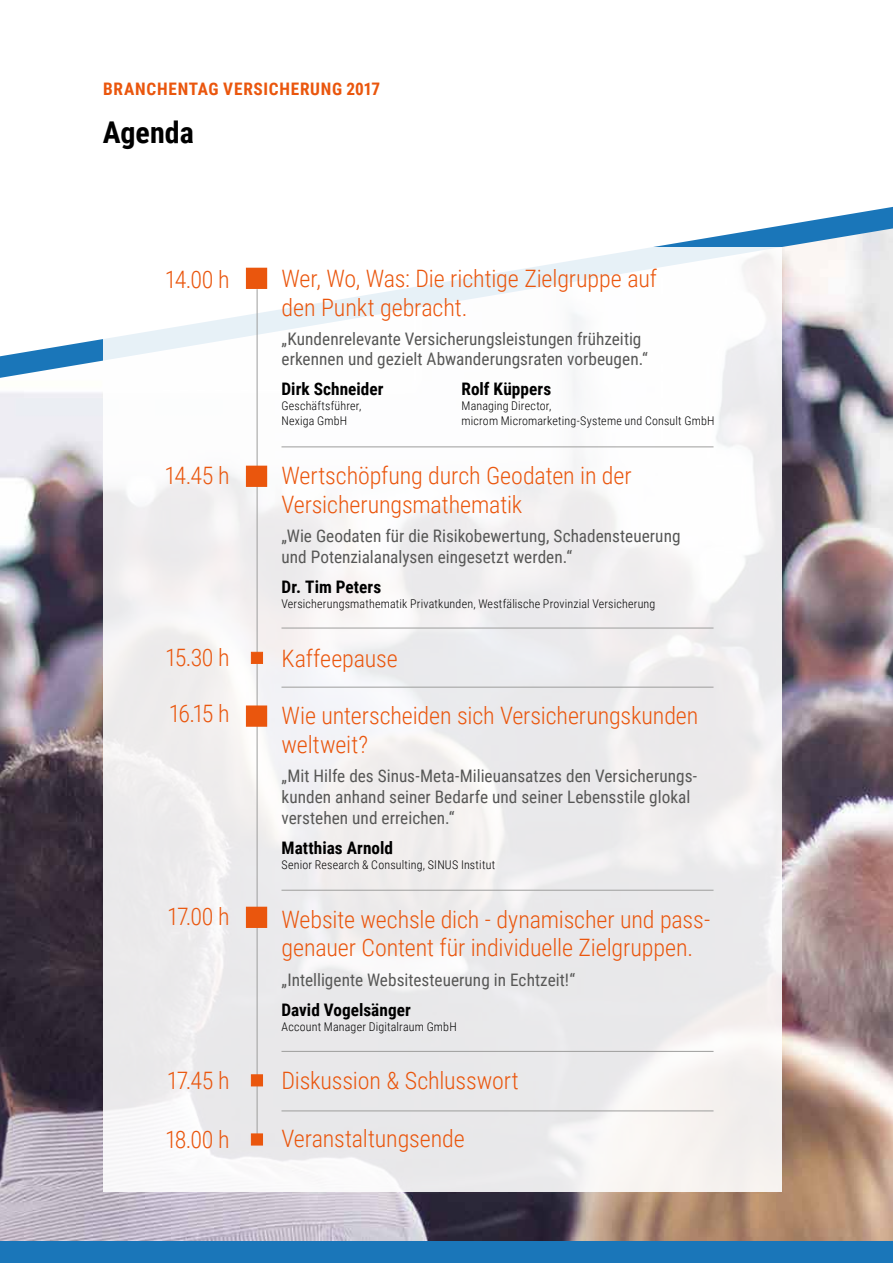
<style>
.page{position:relative;width:893px;height:1263px;background:#fff}
.page>*{position:absolute;margin:0;border:0;box-sizing:border-box;transform-origin:0 0}
.t1{font:700 30px "Roboto Condensed";color:#000}
.t2{font:300 24px/28.8px "Roboto Condensed";letter-spacing:-.005em;color:#ea560d}
.t3{font:17.25px/20.7px "Roboto Condensed";color:#575756}
.t4{font:700 17.25px "Roboto Condensed";letter-spacing:.005em;color:#000}
.t5{font:700 17.25px "Roboto Condensed";letter-spacing:.04em;color:#ea560d}
.t6{font:300 12px "Roboto Condensed";letter-spacing:.015em;color:#000}
</style>
<div class="page">
<img style="left:0;top:529px;width:893px;height:713px">
<svg style="left:0;top:206px;width:893px;height:323px"></svg>
<div style="left:103px;top:247px;width:679px;height:945px;background:linear-gradient(to right,#f2f2f3,#f1f1f1)"></div>
<hr style="left:257px;top:289px;width:1px;height:852px;background:#9d9d9c">
<div style="left:246px;top:466px;width:21px;height:21px;background:#ea560d"></div>
<div style="left:251px;top:652px;width:12px;height:12px;background:#ea560d;border:1px solid #ea560d"></div>
<div style="left:251px;top:1074px;width:12px;height:12px;background:#ea560d;border:1px solid #ea560d"></div>
<div style="left:251px;top:1133px;width:12px;height:12px;background:#ea560d;border:1px solid #ea560d"></div>
<div style="left:246px;top:705px;width:21px;height:22px;background:#ea560d;border:2px solid #ea560d"></div>
<div style="left:246px;top:907px;width:21px;height:21px;background:#ea560d"></div>
<div style="left:246px;top:268px;width:21px;height:21px;background:#ea560d"></div>
<hr style="left:281px;top:446px;width:432px;height:1px;background:#9d9d9c">
<hr style="left:281px;top:628px;width:432px;height:1px;background:#9d9d9c">
<hr style="left:281px;top:687px;width:432px;height:1px;background:#9d9d9c">
<hr style="left:281px;top:890px;width:432px;height:1px;background:#9d9d9c">
<hr style="left:281px;top:1051px;width:432px;height:1px;background:#9d9d9c">
<hr style="left:281px;top:1110px;width:432px;height:1px;background:#9d9d9c">
<div style="left:0;top:1242px;width:893px;height:21px;background:#1a76b9"></div>
<p class="t5" style="left:103px;top:77px;width:279px">BRANCHENTAG VERSICHERUNG 2017</p>
<h1 class="t1" style="left:103px;top:112px;width:92px">Agenda</h1>
<h2 class="t2" style="left:165px;top:264px;width:66px">14.00 h</h2>
<h2 class="t2" style="left:165px;top:460px;width:66px">14.45 h</h2>
<h2 class="t2" style="left:165px;top:642px;width:66px">15.30 h</h2>
<h2 class="t2" style="left:169px;top:698px;width:62px">16.15 h</h2>
<h2 class="t2" style="left:167px;top:901px;width:64px">17.00 h</h2>
<h2 class="t2" style="left:167px;top:1065px;width:64px">17.45 h</h2>
<h2 class="t2" style="left:165px;top:1124px;width:66px">18.00 h</h2>
<h2 class="t2" style="left:282px;top:263px;width:377px">Wer, Wo, Was: Die richtige Zielgruppe auf den Punkt gebracht.</h2>
<p class="t3" style="left:282px;top:328px;width:368px">„Kundenrelevante Versicherungsleistungen frühzeitig erkennen und gezielt Abwanderungsraten vorbeugen.“</p>
<p class="t4" style="left:282px;top:377px;width:104px">Dirk Schneider</p>
<p class="t4" style="left:462px;top:377px;width:91px">Rolf Küppers</p>
<p class="t6" style="left:282px;top:398px;width:81px">Geschäftsführer,</p>
<p class="t6" style="left:462px;top:398px;width:91px">Managing Director,</p>
<p class="t6" style="left:282px;top:413px;width:67px">Nexiga GmbH</p>
<p class="t6" style="left:462px;top:413px;width:254px">microm Micromarketing-Systeme und Consult GmbH</p>
<h2 class="t2" style="left:282px;top:460px;width:352px">Wertschöpfung durch Geodaten in der<br>Versicherungsmathematik</h2>
<p class="t3" style="left:282px;top:525px;width:401px">„Wie Geodaten für die Risikobewertung, Schadensteuerung und Potenzialanalysen eingesetzt werden.“</p>
<p class="t4" style="left:282px;top:575px;width:101px">Dr. Tim Peters</p>
<p class="t6" style="left:282px;top:595px;width:375px">Versicherungsmathematik Privatkunden, Westfälische Provinzial Versicherung</p>
<h2 class="t2" style="left:282px;top:643px;width:118px">Kaffeepause</h2>
<h2 class="t2" style="left:282px;top:700px;width:418px">Wie unterscheiden sich Versicherungskunden weltweit?</h2>
<p class="t3" style="left:282px;top:765px;width:416px">„Mit Hilfe des Sinus-Meta-Milieuansatzes den Versicherungs&shy;kunden anhand seiner Bedarfe und seiner Lebensstile glokal verstehen und erreichen.“</p>
<p class="t4" style="left:282px;top:835px;width:113px">Matthias Arnold</p>
<p class="t6" style="left:282px;top:856px;width:215px">Senior Research &amp; Consulting, SINUS Institut</p>
<h2 class="t2" style="left:282px;top:904px;width:429px">Website wechsle dich - dynamischer und pass&shy;genauer Content für individuelle Zielgruppen.</h2>
<p class="t3" style="left:282px;top:968px;width:295px">„Intelligente Websitesteuerung in Echtzeit!“</p>
<p class="t4" style="left:282px;top:997px;width:131px">David Vogelsänger</p>
<p class="t6" style="left:282px;top:1018px;width:177px">Account Manager Digitalraum GmbH</p>
<h2 class="t2" style="left:282px;top:1065px;width:239px">Diskussion &amp; Schlusswort</h2>
<h2 class="t2" style="left:282px;top:1123px;width:185px">Veranstaltungsende</h2>
</div>
